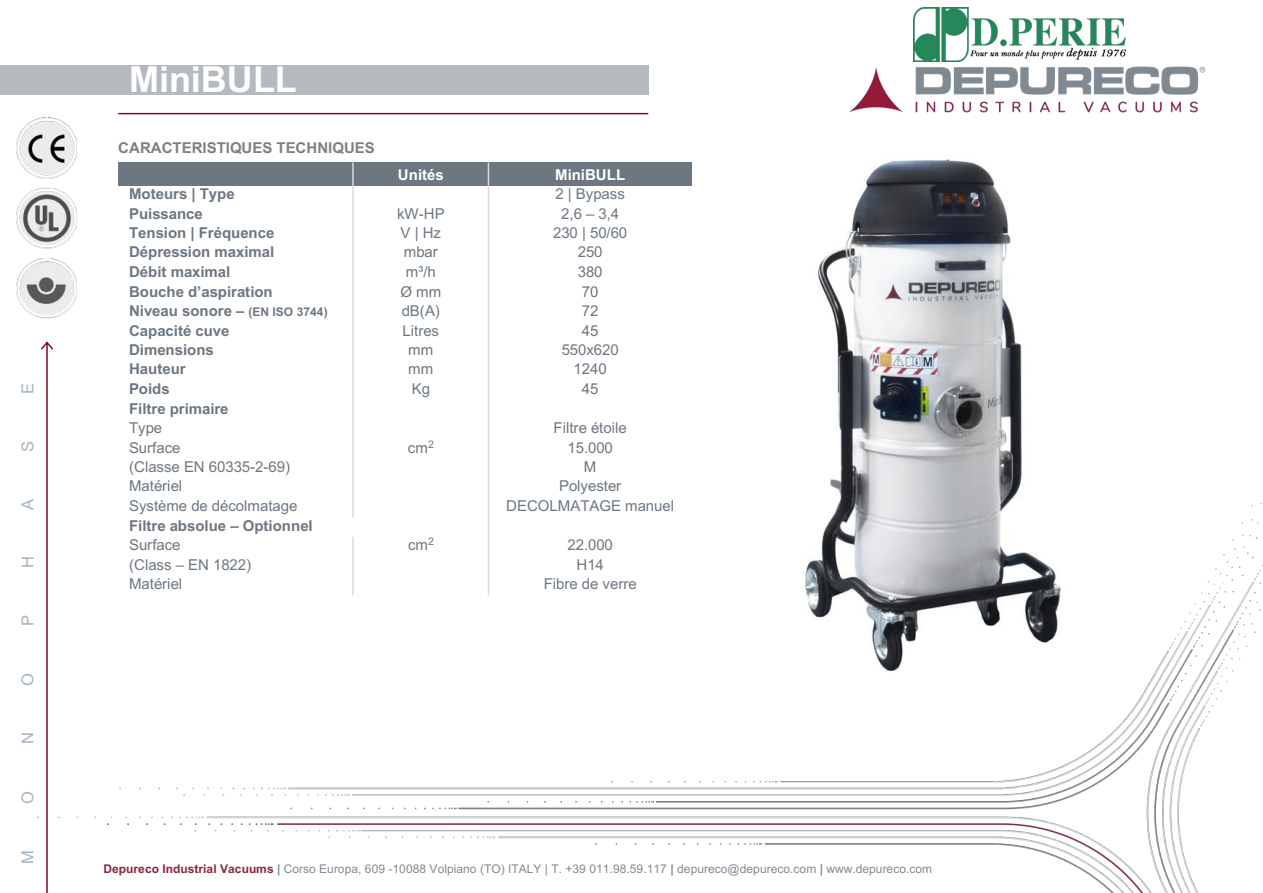
<style>
.page{position:relative;width:1263px;height:893px;background:#fff}
.page>*{position:absolute;margin:0;border:0;box-sizing:border-box;transform-origin:0 0}
.t1{font:700 36px "Arial";color:#fff}
.t2{font:16.5px "Arial";color:#a6b6c6}
.t3{font:15px "Arial";letter-spacing:-.005em;color:#6d7781}
.t4{font:700 15px/19.5px "Arial";color:#6d7781}
.t5{font:700 15px "Arial";color:#7f7f7f}
.t6{font:700 15px "Arial";color:#fff}
.t7{font:12px "Arial";letter-spacing:.005em;color:#828a92}
.s1{font-size:12px}
.s2{font-weight:400}
.s3{font-weight:700;color:#88273b}
.s4{font-weight:700}
</style>
<div class="page">
<img style="left:16px;top:15px;width:1246px;height:878px">
<div style="left:0;top:65px;width:649px;height:30px;background:#b5babf"></div>
<div style="left:118px;top:162px;width:235px;height:24px;background:#6d7781"></div>
<div style="left:353px;top:162px;width:136px;height:24px;background:#6d7781"></div>
<div style="left:489px;top:162px;width:203px;height:24px;background:#6d7781"></div>
<hr style="left:352px;top:162px;width:2px;height:355px;background:#d9d9d9">
<hr style="left:352px;top:537px;width:2px;height:58px;background:#d9d9d9">
<hr style="left:488px;top:162px;width:1px;height:433px;background:#d9d9d9">
<img style="left:849px;top:65px;width:358px;height:48px">
<svg style="left:41px;top:341px;width:12px;height:552px"></svg>
<hr style="left:118px;top:113px;width:530px;height:1px;background:#810a2b">
<img style="left:17px;top:118px;width:61px;height:61px">
<img style="left:17px;top:188px;width:61px;height:61px">
<img style="left:17px;top:258px;width:61px;height:61px">
<img style="left:782px;top:132px;width:302px;height:553px">
<img style="left:914px;top:7px;width:214px;height:54px">
<p class="t2" style="left:16px;top:394px;width:13px;rotate:-90deg">E</p>
<p class="t2" style="left:16px;top:452px;width:13px;rotate:-90deg">S</p>
<p class="t2" style="left:16px;top:510px;width:13px;rotate:-90deg">A</p>
<p class="t2" style="left:16px;top:568px;width:13px;rotate:-90deg">H</p>
<p class="t2" style="left:16px;top:626px;width:13px;rotate:-90deg">P</p>
<p class="t2" style="left:16px;top:686px;width:14px;rotate:-90deg">O</p>
<p class="t2" style="left:16px;top:744px;width:13px;rotate:-90deg">N</p>
<p class="t2" style="left:16px;top:804px;width:14px;rotate:-90deg">O</p>
<p class="t2" style="left:16px;top:864px;width:15px;rotate:-90deg">M</p>
<p class="t1" style="left:129px;top:54px;width:169px">MiniBULL</p>
<p class="t5" style="left:118px;top:138px;width:258px">CARACTERISTIQUES TECHNIQUES</p>
<p class="t6" style="left:398px;top:165px;width:47px">Unités</p>
<p class="t6" style="left:555px;top:165px;width:72px">MiniBULL</p>
<p class="t4" style="left:129px;top:184px;width:107px">Moteurs | Type</p>
<p class="t3" style="left:555px;top:183px;width:71px">2 | Bypass</p>
<p class="t4" style="left:129px;top:204px;width:75px">Puissance</p>
<p class="t3" style="left:397px;top:203px;width:49px">kW-HP</p>
<p class="t3" style="left:561px;top:203px;width:59px">2,6 – 3,4</p>
<p class="t4" style="left:129px;top:223px;width:147px">Tension | Fréquence</p>
<p class="t3" style="left:401px;top:222px;width:42px">V | Hz</p>
<p class="t3" style="left:553px;top:222px;width:76px">230 | 50/60</p>
<p class="t4" style="left:129px;top:243px;width:147px">Dépression maximal</p>
<p class="t3" style="left:404px;top:242px;width:36px">mbar</p>
<p class="t3" style="left:578px;top:242px;width:26px">250</p>
<p class="t4" style="left:129px;top:262px;width:103px">Débit maximal</p>
<p class="t3" style="left:406px;top:262px;width:32px">m³/h</p>
<p class="t3" style="left:578px;top:262px;width:26px">380</p>
<p class="t4" style="left:129px;top:282px;width:145px">Bouche d’aspiration</p>
<p class="t3" style="left:400px;top:281px;width:42px">Ø mm</p>
<p class="t3" style="left:582px;top:281px;width:18px">70</p>
<p class="t4" style="left:129px;top:301px;width:200px">Niveau sonore – <span class="s1">(EN ISO 3744)</span></p>
<p class="t3" style="left:402px;top:300px;width:40px">dB(A)</p>
<p class="t3" style="left:582px;top:300px;width:18px">72</p>
<p class="t4" style="left:129px;top:321px;width:102px">Capacité cuve</p>
<p class="t3" style="left:403px;top:320px;width:38px">Litres</p>
<p class="t3" style="left:582px;top:320px;width:18px">45</p>
<p class="t4" style="left:129px;top:340px;width:86px">Dimensions</p>
<p class="t3" style="left:408px;top:339px;width:27px">mm</p>
<p class="t3" style="left:562px;top:339px;width:59px">550x620</p>
<p class="t4" style="left:129px;top:360px;width:58px">Hauteur</p>
<p class="t3" style="left:408px;top:359px;width:27px">mm</p>
<p class="t3" style="left:574px;top:359px;width:35px">1240</p>
<p class="t4" style="left:129px;top:379px;width:42px">Poids</p>
<p class="t3" style="left:412px;top:379px;width:20px">Kg</p>
<p class="t3" style="left:582px;top:379px;width:18px">45</p>
<p class="t4" style="left:129px;top:399px;width:101px">Filtre primaire<br><span class="s2">Type</span></p>
<p class="t3" style="left:554px;top:417px;width:75px">Filtre étoile</p>
<p class="t3" style="left:129px;top:437px;width:53px">Surface</p>
<p class="t3" style="left:408px;top:437px;width:27px">cm<sup>2</sup></p>
<p class="t3" style="left:567px;top:437px;width:47px">15.000</p>
<p class="t3" style="left:129px;top:456px;width:163px">(Classe EN 60335-2-69)</p>
<p class="t3" style="left:584px;top:456px;width:14px">M</p>
<p class="t3" style="left:129px;top:476px;width:55px">Matériel</p>
<p class="t3" style="left:559px;top:476px;width:64px">Polyester</p>
<p class="t3" style="left:129px;top:496px;width:170px">Système de décolmatage</p>
<p class="t3" style="left:506px;top:496px;width:169px">DECOLMATAGE manuel</p>
<p class="t4" style="left:129px;top:516px;width:185px">Filtre absolue – Optionnel<br><span class="s2">Surface</span></p>
<p class="t3" style="left:408px;top:534px;width:27px">cm<sup>2</sup></p>
<p class="t3" style="left:567px;top:534px;width:47px">22.000</p>
<p class="t3" style="left:129px;top:554px;width:123px">(Class – EN 1822)</p>
<p class="t3" style="left:576px;top:554px;width:29px">H14</p>
<p class="t3" style="left:129px;top:573px;width:55px">Matériel</p>
<p class="t3" style="left:544px;top:573px;width:95px">Fibre de verre</p>
<p class="t7" style="left:104px;top:860px;width:830px"><span class="s3">Depureco Industrial Vacuums</span> <span class="s4">|</span> Corso Europa, 609 -10088 Volpiano (TO) ITALY | T. +39 011.98.59.117 <span class="s4">|</span> depureco@depureco.com <span class="s4">|</span> www.depureco.com</p>
</div>
